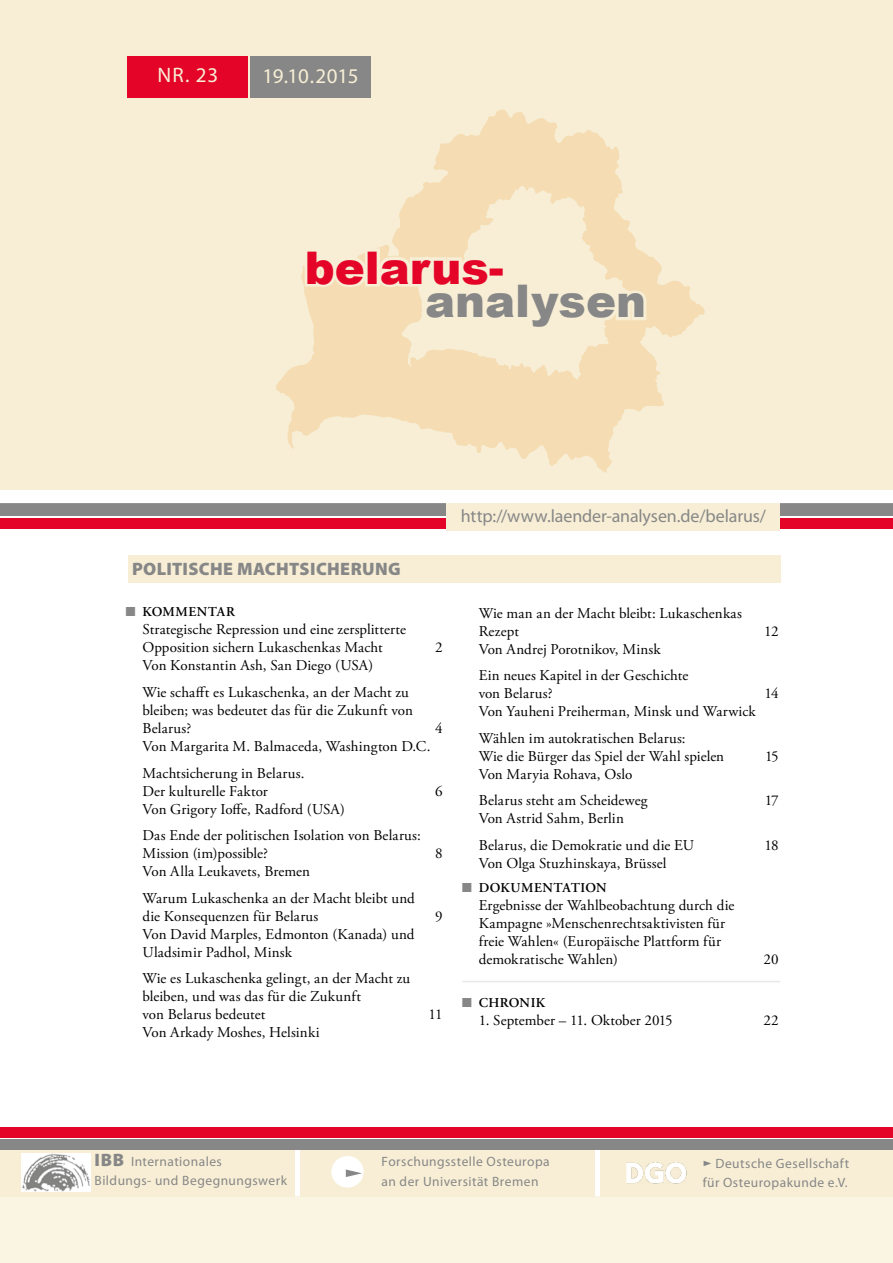
<style>
.page{position:relative;width:893px;height:1263px;background:#fff}
.page>*{position:absolute;margin:0;border:0;box-sizing:border-box;transform-origin:0 0}
.t1{font:900 45px "Arial";color:#e40428}
.t2{font:900 45px "Arial";color:#878787}
.t3{font:21px "Myriad Pro";letter-spacing:-.005em;color:#f7eed5}
.t4{font:18px "Myriad Pro";letter-spacing:-.005em;color:#878787}
.t5{font:900 18px "Myriad Pro";letter-spacing:.02em;color:#878787}
.t6{font:15px/18px "Adobe Garamond Pro";letter-spacing:.01em;color:#000}
.t7{font:13.5px/19.5px "Myriad Pro";letter-spacing:.035em;color:#878787}
.t8{font:600 13.5px "Adobe Garamond Pro";letter-spacing:.03em;color:#000}
.s1{font-family:"Futura TOT Boo";font-weight:400;color:#878787}
.s2{font-family:"Futura TOT Boo"}
</style>
<div class="page">
<div style="left:0;top:0;width:893px;height:489px;background:#f7eed5"></div>
<svg style="left:276px;top:109px;width:429px;height:364px"></svg>
<div style="left:0;top:501px;width:893px;height:15px;background:#878787"></div>
<div style="left:0;top:519px;width:893px;height:10px;background:#e40428"></div>
<div style="left:446px;top:502px;width:334px;height:29px;background:#f7eed5"></div>
<div style="left:128px;top:56px;width:120px;height:42px;background:#e40428"></div>
<hr style="left:0;top:499px;width:893px;height:4px;background:#fff">
<svg style="left:302px;top:186px;width:347px;height:194px"></svg>
<div style="left:250px;top:56px;width:121px;height:42px;background:#878787"></div>
<div style="left:128px;top:555px;width:652px;height:27px;background:#f7eed5"></div>
<div style="left:0;top:1196px;width:893px;height:67px;background:#faf4e3"></div>
<div style="left:0;top:1150px;width:295px;height:47px;background:#f7eed5"></div>
<div style="left:300px;top:1150px;width:294px;height:47px;background:#f7eed5"></div>
<div style="left:0;top:1127px;width:893px;height:10px;background:#e40428"></div>
<div style="left:0;top:1140px;width:893px;height:10px;background:#878787"></div>
<div style="left:600px;top:1150px;width:293px;height:47px;background:#f7eed5"></div>
<div style="left:331px;top:1156px;width:33px;height:31px;background:#fff;border-radius:50%"></div>
<svg style="left:346px;top:1169px;width:16px;height:8px"></svg>
<img style="left:21px;top:1154px;width:70px;height:38px">
<img style="left:626px;top:1162px;width:60px;height:22px">
<hr style="left:462px;top:981px;width:318px;height:1px;background:#e9e9e9">
<h2 class="t3" style="left:158px;top:62px;width:62px">NR. 23</h2>
<h2 class="t3" style="left:262px;top:63px;width:98px">19.10.2015</h2>
<h1 class="t1" style="left:305px;top:235px;width:200px">belarus-</h1>
<h1 class="t2" style="left:425px;top:269px;width:222px">analysen</h1>
<p class="t4" style="left:461px;top:505px;width:307px">http://www.laender-analysen.de/belarus/</p>
<p class="t5" style="left:132px;top:557px;width:270px">POLITISCHE MACHTSICHERUNG</p>
<p class="t8" style="left:126px;top:604px;width:110px"><span class="s1">■</span> KOMMENTAR</p>
<p class="t6" style="left:142px;top:621px;width:265px">Strategische Repression und eine zersplitterte<br>Opposition sichern Lukaschenkas Macht</p>
<p class="t6" style="left:142px;top:653px;width:268px;line-height:26.5px">Von Konstantin Ash, San Diego (USA)<br>Wie schafft es Lukaschenka, an der Macht zu</p>
<p class="t6" style="left:142px;top:702px;width:272px">bleiben; was bedeutet das für die Zukunft von<br>Belarus?</p>
<p class="t6" style="left:435px;top:639px;width:9px">2</p>
<p class="t6" style="left:435px;top:720px;width:9px">4</p>
<p class="t6" style="left:142px;top:733px;width:290px;line-height:26.5px">Von Margarita M. Balmaceda, Washington D.C.<br>Machtsicherung in Belarus.</p>
<p class="t6" style="left:142px;top:782px;width:127px">Der kulturelle Faktor</p>
<p class="t6" style="left:435px;top:782px;width:9px">6</p>
<p class="t6" style="left:142px;top:796px;width:280px;line-height:26.5px">Von Grigory Ioffe, Radford (USA)<br>Das Ende der politischen Isolation von Belarus:</p>
<p class="t6" style="left:142px;top:845px;width:127px">Mission (im)possible?</p>
<p class="t6" style="left:435px;top:845px;width:9px">8</p>
<p class="t6" style="left:142px;top:858px;width:274px;line-height:26.5px">Von Alla Leukavets, Bremen<br>Warum Lukaschenka an der Macht bleibt und</p>
<p class="t6" style="left:142px;top:907px;width:177px">die Konsequenzen für Belarus</p>
<p class="t6" style="left:435px;top:907px;width:9px">9</p>
<p class="t6" style="left:142px;top:925px;width:273px">Von David Marples, Edmonton (Kanada) und<br>Uladsimir Padhol, Minsk</p>
<p class="t6" style="left:142px;top:970px;width:269px">Wie es Lukaschenka gelingt, an der Macht zu bleiben, und was das für die Zukunft<br>von Belarus bedeutet</p>
<p class="t6" style="left:429px;top:1006px;width:15px">11</p>
<p class="t6" style="left:142px;top:1024px;width:179px">Von Arkady Moshes, Helsinki</p>
<p class="t6" style="left:479px;top:604px;width:265px">Wie man an der Macht bleibt: Lukaschenkas<br>Rezept</p>
<p class="t6" style="left:764px;top:622px;width:16px">12</p>
<p class="t6" style="left:479px;top:636px;width:211px;line-height:26.5px">Von Andrej Porotnikov, Minsk<br>Ein neues Kapitel in der Geschichte</p>
<p class="t6" style="left:479px;top:685px;width:75px">von Belarus?</p>
<p class="t6" style="left:765px;top:685px;width:16px">14</p>
<p class="t6" style="left:479px;top:698px;width:279px;line-height:26.5px">Von Yauheni Preiherman, Minsk und Warwick<br>Wählen im autokratischen Belarus:</p>
<p class="t6" style="left:479px;top:747px;width:247px">Wie die Bürger das Spiel der Wahl spielen</p>
<p class="t6" style="left:765px;top:747px;width:15px">15</p>
<p class="t6" style="left:479px;top:761px;width:170px;line-height:26.5px">Von Maryia Rohava, Oslo<br>Belarus steht am Scheideweg</p>
<p class="t6" style="left:765px;top:792px;width:16px">17</p>
<p class="t6" style="left:479px;top:806px;width:217px;line-height:26.5px">Von Astrid Sahm, Berlin<br>Belarus, die Demokratie und die EU</p>
<p class="t6" style="left:479px;top:854px;width:189px">Von Olga Stuzhinskaya, Brüssel</p>
<p class="t8" style="left:462px;top:880px;width:146px"><span class="s1">■</span> DOKUMENTATION</p>
<p class="t6" style="left:479px;top:897px;width:257px">Ergebnisse der Wahlbeobachtung durch die Kampagne »Menschenrechtsaktivisten für freie Wahlen« (Europäische Plattform für demokratische Wahlen)</p>
<p class="t6" style="left:765px;top:836px;width:16px">18</p>
<p class="t6" style="left:764px;top:951px;width:17px">20</p>
<p class="t8" style="left:462px;top:995px;width:84px"><span class="s1">■</span> CHRONIK</p>
<p class="t6" style="left:479px;top:1012px;width:195px">1. September – 11. Oktober 2015</p>
<p class="t6" style="left:764px;top:1012px;width:17px">22</p>
<p class="t5" style="left:95px;top:1148px;width:31px">IBB</p>
<p class="t7" style="left:95px;top:1170px;width:194px">Bildungs- und Begegnungswerk</p>
<p class="t7" style="left:131px;top:1152px;width:92px">Internationales</p>
<p class="t7" style="left:381px;top:1151px;width:170px">Forschungsstelle Osteuropa an der Universität Bremen</p>
<p class="t7" style="left:703px;top:1153px;width:148px"><span class="s2">►</span> Deutsche Gesellschaft für Osteuropakunde e.V.</p>
</div>
